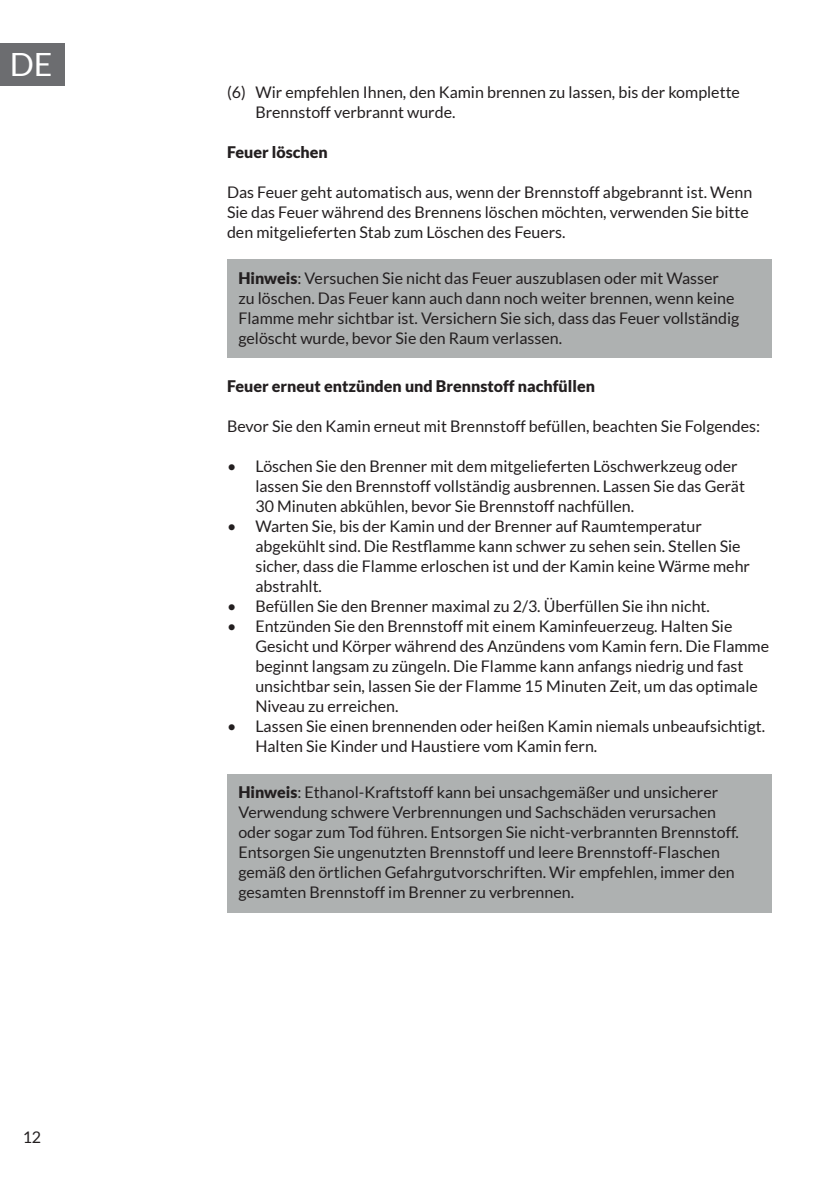
<style>
.page{position:relative;width:840px;height:1191px;background:#fff}
.page>*{position:absolute;margin:0;border:0;box-sizing:border-box;transform-origin:0 0}
.t1{font:32px "Lato";color:#fff}
.t2{font:16px/20px "Lato";color:#231f20}
.t3{font:900 16px "Lato";color:#231f20}
.s1{font-weight:900}
</style>
<div class="page">
<div style="left:0;top:43px;width:65px;height:42px;background:#6c6d70"></div>
<div style="left:227px;top:259px;width:544px;height:99px;background:#aeb1b1"></div>
<div style="left:227px;top:773px;width:544px;height:139px;background:#aeb1b1"></div>
<h1 class="t1" style="left:10px;top:47px;width:44px">DE</h1>
<p class="t2" style="left:23px;top:1127px;width:20px">12</p>
<p class="t2" style="left:255px;top:82px;width:486px;text-indent:-28px">(6) Wir empfehlen Ihnen, den Kamin brennen zu lassen, bis der komplette<br>Brennstoff verbrannt wurde.</p>
<p class="t3" style="left:227px;top:143px;width:102px">Feuer löschen</p>
<p class="t2" style="left:227px;top:182px;width:526px">Das Feuer geht automatisch aus, wenn der Brennstoff abgebrannt ist. Wenn<br>Sie das Feuer während des Brennens löschen möchten, verwenden Sie bitte den mitgelieferten Stab zum Löschen des Feuers.</p>
<p class="t2" style="left:238px;top:268px;width:502px"><span class="s1">Hinweis</span>: Versuchen Sie nicht das Feuer auszublasen oder mit Wasser<br>zu löschen. Das Feuer kann auch dann noch weiter brennen, wenn keine Flamme mehr sichtbar ist. Versichern Sie sich, dass das Feuer vollständig gelöscht wurde, bevor Sie den Raum verlassen.</p>
<p class="t3" style="left:227px;top:377px;width:369px">Feuer erneut entzünden und Brennstoff nachfüllen</p>
<p class="t2" style="left:227px;top:416px;width:534px">Bevor Sie den Kamin erneut mit Brennstoff befüllen, beachten Sie Folgendes:</p>
<p class="t2" style="left:255px;top:456px;width:491px;text-indent:-28px">• Löschen Sie den Brenner mit dem mitgelieferten Löschwerkzeug oder lassen Sie den Brennstoff vollständig ausbrennen. Lassen Sie das Gerät<br>30 Minuten abkühlen, bevor Sie Brennstoff nachfüllen.</p>
<p class="t2" style="left:255px;top:516px;width:496px;text-indent:-28px">• Warten Sie, bis der Kamin und der Brenner auf Raumtemperatur abgekühlt sind. Die Restflamme kann schwer zu sehen sein. Stellen Sie sicher, dass die Flamme erloschen ist und der Kamin keine Wärme mehr abstrahlt.</p>
<p class="t2" style="left:227px;top:596px;width:484px">• Befüllen Sie den Brenner maximal zu 2/3. Überfüllen Sie ihn nicht.</p>
<p class="t2" style="left:255px;top:616px;width:515px;text-indent:-28px">• Entzünden Sie den Brennstoff mit einem Kaminfeuerzeug. Halten Sie Gesicht und Körper während des Anzündens vom Kamin fern. Die Flamme beginnt langsam zu züngeln. Die Flamme kann anfangs niedrig und fast unsichtbar sein, lassen Sie der Flamme 15 Minuten Zeit, um das optimale Niveau zu erreichen.</p>
<p class="t2" style="left:255px;top:716px;width:511px;text-indent:-28px">• Lassen Sie einen brennenden oder heißen Kamin niemals unbeaufsichtigt.<br>Halten Sie Kinder und Haustiere vom Kamin fern.</p>
<p class="t2" style="left:238px;top:782px;width:501px"><span class="s1">Hinweis</span>: Ethanol-Kraftstoff kann bei unsachgemäßer und unsicherer Verwendung schwere Verbrennungen und Sachschäden verursachen oder sogar zum Tod führen. Entsorgen Sie nicht-verbrannten Brennstoff.<br>Entsorgen Sie ungenutzten Brennstoff und leere Brennstoff-Flaschen gemäß den örtlichen Gefahrgutvorschriften. Wir empfehlen, immer den gesamten Brennstoff im Brenner zu verbrennen.</p>
</div>
